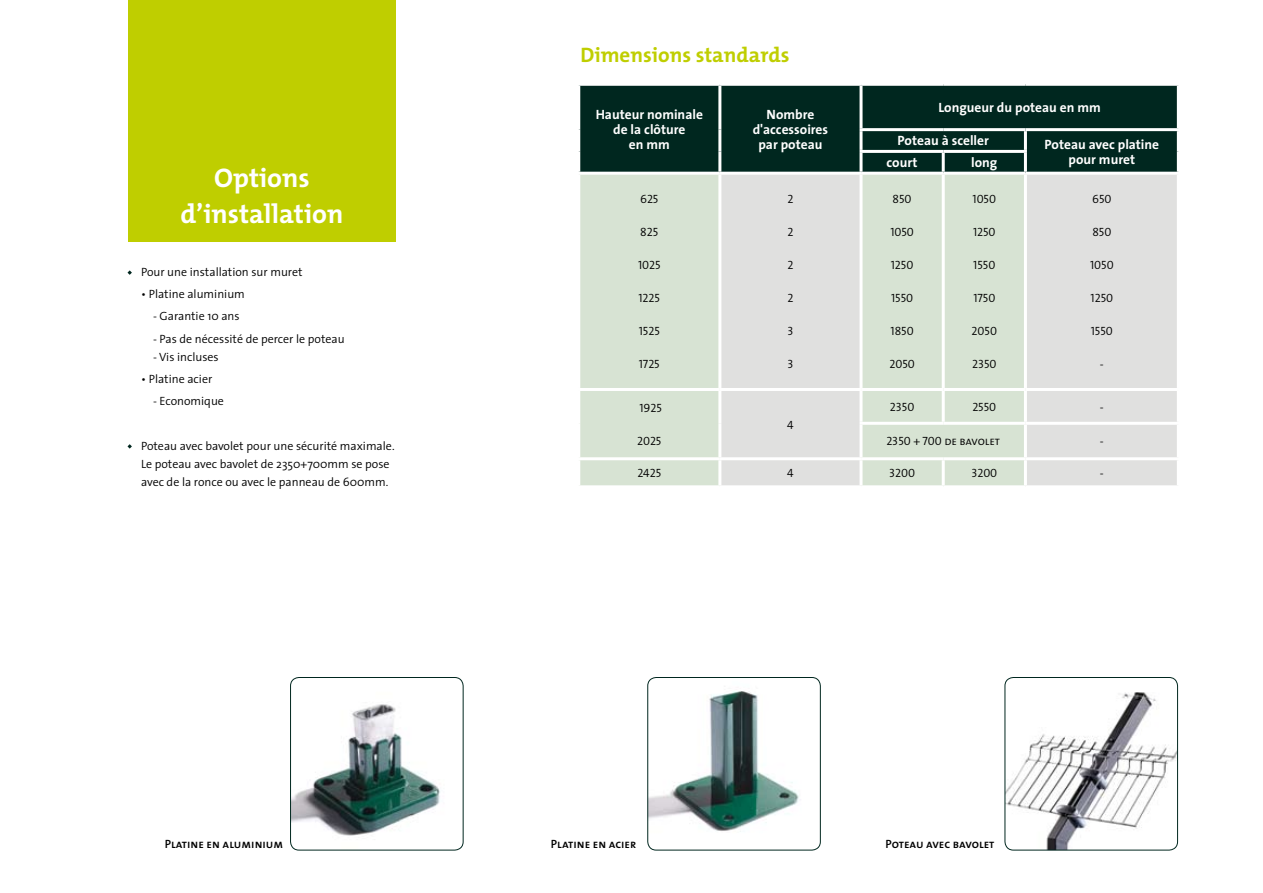
<style>
.page{position:relative;width:1263px;height:893px;background:#fff}
.page>*{position:absolute;margin:0;border:0;box-sizing:border-box;transform-origin:0 0}
.t1{font:700 27px/36px "The Mix";color:#fff;text-align:center}
.t2{font:700 21px "The Mix";color:#bfce00}
.t3{font:700 13.5px/15px "The Sans";color:#fff;text-align:center}
.t4{font:300 12px/18px "The Sans";color:#000}
.t5{font:12px "The Sans Semi Light Caps";letter-spacing:-.005em;color:#000}
.t6{font:12px "The Sans Semi Bold Caps";color:#000}
</style>
<div class="page">
<div style="left:128px;top:0;width:267px;height:242px;background:#bfce00"></div>
<svg style="left:127px;top:270px;width:5px;height:5px"></svg>
<svg style="left:127px;top:444px;width:5px;height:5px"></svg>
<img style="left:291px;top:677px;width:172px;height:173px">
<div style="left:290px;top:677px;width:173px;height:173px;border:1px solid #00271f;border-radius:9px"></div>
<img style="left:648px;top:677px;width:172px;height:172px">
<div style="left:647px;top:677px;width:174px;height:173px;border:1px solid #00271f;border-radius:9px"></div>
<img style="left:1005px;top:677px;width:172px;height:173px">
<div style="left:1004px;top:677px;width:174px;height:173px;border:1px solid #00271f;border-radius:9px"></div>
<div style="left:580px;top:86px;width:597px;height:86px;background:#00271f"></div>
<div style="left:580px;top:175px;width:138px;height:310px;background:#d7e3d3"></div>
<svg style="left:721px;top:175px;width:456px;height:310px;background:#dde1db"></svg>
<hr style="left:718px;top:86px;width:3px;height:44px;background:#fff">
<hr style="left:859px;top:86px;width:3px;height:42px;background:#fff">
<hr style="left:718px;top:130px;width:3px;height:21px;background:#fff">
<hr style="left:859px;top:131px;width:3px;height:19px;background:#fff">
<hr style="left:1024px;top:131px;width:3px;height:19px;background:#fff">
<hr style="left:718px;top:151px;width:3px;height:21px;background:#fff">
<hr style="left:859px;top:153px;width:3px;height:19px;background:#fff">
<hr style="left:942px;top:153px;width:3px;height:19px;background:#fff">
<hr style="left:1024px;top:153px;width:3px;height:19px;background:#fff">
<hr style="left:859px;top:128px;width:84px;height:3px;background:#fff">
<hr style="left:943px;top:128px;width:82px;height:3px;background:#fff">
<hr style="left:1025px;top:128px;width:155px;height:3px;background:#fff">
<hr style="left:859px;top:150px;width:84px;height:3px;background:#fff">
<hr style="left:943px;top:150px;width:84px;height:3px;background:#fff">
<hr style="left:859px;top:175px;width:3px;height:213px;background:#fff">
<hr style="left:942px;top:175px;width:3px;height:213px;background:#fff">
<hr style="left:1024px;top:175px;width:3px;height:213px;background:#fff">
<hr style="left:861px;top:388px;width:82px;height:3px;background:#fff">
<hr style="left:859px;top:391px;width:3px;height:31px;background:#fff">
<hr style="left:943px;top:388px;width:82px;height:3px;background:#fff">
<hr style="left:942px;top:391px;width:3px;height:31px;background:#fff">
<hr style="left:1025px;top:388px;width:155px;height:3px;background:#fff">
<hr style="left:1024px;top:391px;width:3px;height:31px;background:#fff">
<hr style="left:859px;top:422px;width:84px;height:3px;background:#fff">
<hr style="left:859px;top:425px;width:3px;height:32px;background:#fff">
<hr style="left:943px;top:422px;width:82px;height:3px;background:#fff">
<hr style="left:1025px;top:422px;width:155px;height:3px;background:#fff">
<hr style="left:1024px;top:425px;width:3px;height:32px;background:#fff">
<hr style="left:861px;top:457px;width:82px;height:3px;background:#fff">
<hr style="left:859px;top:460px;width:3px;height:25px;background:#fff">
<hr style="left:943px;top:457px;width:82px;height:3px;background:#fff">
<hr style="left:942px;top:460px;width:3px;height:25px;background:#fff">
<hr style="left:1025px;top:457px;width:155px;height:3px;background:#fff">
<hr style="left:1024px;top:460px;width:3px;height:25px;background:#fff">
<hr style="left:577px;top:388px;width:143px;height:3px;background:#fff">
<hr style="left:720px;top:388px;width:141px;height:3px;background:#fff">
<hr style="left:577px;top:457px;width:143px;height:3px;background:#fff">
<hr style="left:720px;top:457px;width:141px;height:3px;background:#fff">
<h1 class="t1" style="left:180px;top:159px;width:164px">Options d’installation</h1>
<p class="t4" style="left:141px;top:262px;width:163px">Pour une installation sur muret</p>
<p class="t4" style="left:141px;top:285px;width:105px">• Platine aluminium</p>
<p class="t4" style="left:153px;top:307px;width:88px">- Garantie 10 ans</p>
<p class="t4" style="left:153px;top:329px;width:193px">- Pas de nécessité de percer le poteau</p>
<p class="t4" style="left:153px;top:347px;width:67px">- Vis incluses</p>
<p class="t4" style="left:141px;top:369px;width:73px">• Platine acier</p>
<p class="t4" style="left:153px;top:392px;width:72px">- Economique</p>
<p class="t4" style="left:141px;top:436px;width:255px">Poteau avec bavolet pour une sécurité maximale.<br>Le poteau avec bavolet de 2350+700mm se pose avec de la ronce ou avec le panneau de 600mm.</p>
<h2 class="t2" style="left:580px;top:37px;width:211px">Dimensions standards</h2>
<p class="t3" style="left:596px;top:106px;width:109px">Hauteur nominale de la clôture<br>en mm</p>
<p class="t3" style="left:753px;top:106px;width:77px">Nombre d'accessoires par poteau</p>
<p class="t5" style="left:640px;top:189px;width:20px">625</p>
<p class="t5" style="left:640px;top:222px;width:20px">825</p>
<p class="t5" style="left:638px;top:255px;width:24px">1025</p>
<p class="t5" style="left:638px;top:288px;width:23px">1225</p>
<p class="t5" style="left:639px;top:321px;width:23px">1525</p>
<p class="t5" style="left:639px;top:354px;width:23px">1725</p>
<p class="t5" style="left:639px;top:398px;width:24px">1925</p>
<p class="t5" style="left:637px;top:431px;width:26px">2025</p>
<p class="t5" style="left:787px;top:189px;width:8px">2</p>
<p class="t5" style="left:787px;top:222px;width:8px">2</p>
<p class="t5" style="left:787px;top:255px;width:8px">2</p>
<p class="t5" style="left:787px;top:288px;width:8px">2</p>
<p class="t5" style="left:787px;top:321px;width:8px">3</p>
<p class="t5" style="left:787px;top:354px;width:8px">3</p>
<p class="t5" style="left:787px;top:414px;width:8px">4</p>
<p class="t3" style="left:938px;top:99px;width:164px">Longueur du poteau en mm</p>
<p class="t3" style="left:897px;top:133px;width:93px">Poteau à sceller</p>
<p class="t3" style="left:1044px;top:136px;width:116px">Poteau avec platine pour muret</p>
<p class="t3" style="left:887px;top:155px;width:32px">court</p>
<p class="t3" style="left:971px;top:155px;width:28px">long</p>
<p class="t5" style="left:893px;top:189px;width:21px">850</p>
<p class="t5" style="left:890px;top:222px;width:25px">1050</p>
<p class="t5" style="left:891px;top:255px;width:24px">1250</p>
<p class="t5" style="left:891px;top:288px;width:24px">1550</p>
<p class="t5" style="left:890px;top:321px;width:25px">1850</p>
<p class="t5" style="left:889px;top:354px;width:27px">2050</p>
<p class="t5" style="left:972px;top:189px;width:25px">1050</p>
<p class="t5" style="left:973px;top:222px;width:24px">1250</p>
<p class="t5" style="left:973px;top:255px;width:24px">1550</p>
<p class="t5" style="left:973px;top:288px;width:23px">1750</p>
<p class="t5" style="left:972px;top:321px;width:27px">2050</p>
<p class="t5" style="left:972px;top:354px;width:26px">2350</p>
<p class="t5" style="left:1092px;top:189px;width:21px">650</p>
<p class="t5" style="left:1092px;top:222px;width:21px">850</p>
<p class="t5" style="left:1090px;top:255px;width:25px">1050</p>
<p class="t5" style="left:1090px;top:288px;width:24px">1250</p>
<p class="t5" style="left:1091px;top:321px;width:24px">1550</p>
<p class="t5" style="left:1100px;top:354px;width:5px">-</p>
<p class="t5" style="left:890px;top:397px;width:26px">2350</p>
<p class="t5" style="left:972px;top:397px;width:25px">2550</p>
<p class="t5" style="left:1100px;top:397px;width:5px">-</p>
<p class="t5" style="left:886px;top:431px;width:115px">2350 + 700 de bavolet</p>
<p class="t5" style="left:1100px;top:431px;width:5px">-</p>
<p class="t5" style="left:637px;top:463px;width:25px">2425</p>
<p class="t5" style="left:787px;top:463px;width:8px">4</p>
<p class="t5" style="left:889px;top:463px;width:27px">3200</p>
<p class="t5" style="left:971px;top:463px;width:27px">3200</p>
<p class="t5" style="left:1100px;top:463px;width:5px">-</p>
<p class="t6" style="left:165px;top:834px;width:120px">Platine en aluminium</p>
<p class="t6" style="left:551px;top:834px;width:87px">Platine en acier</p>
<p class="t6" style="left:885px;top:834px;width:110px">Poteau avec bavolet</p>
</div>
